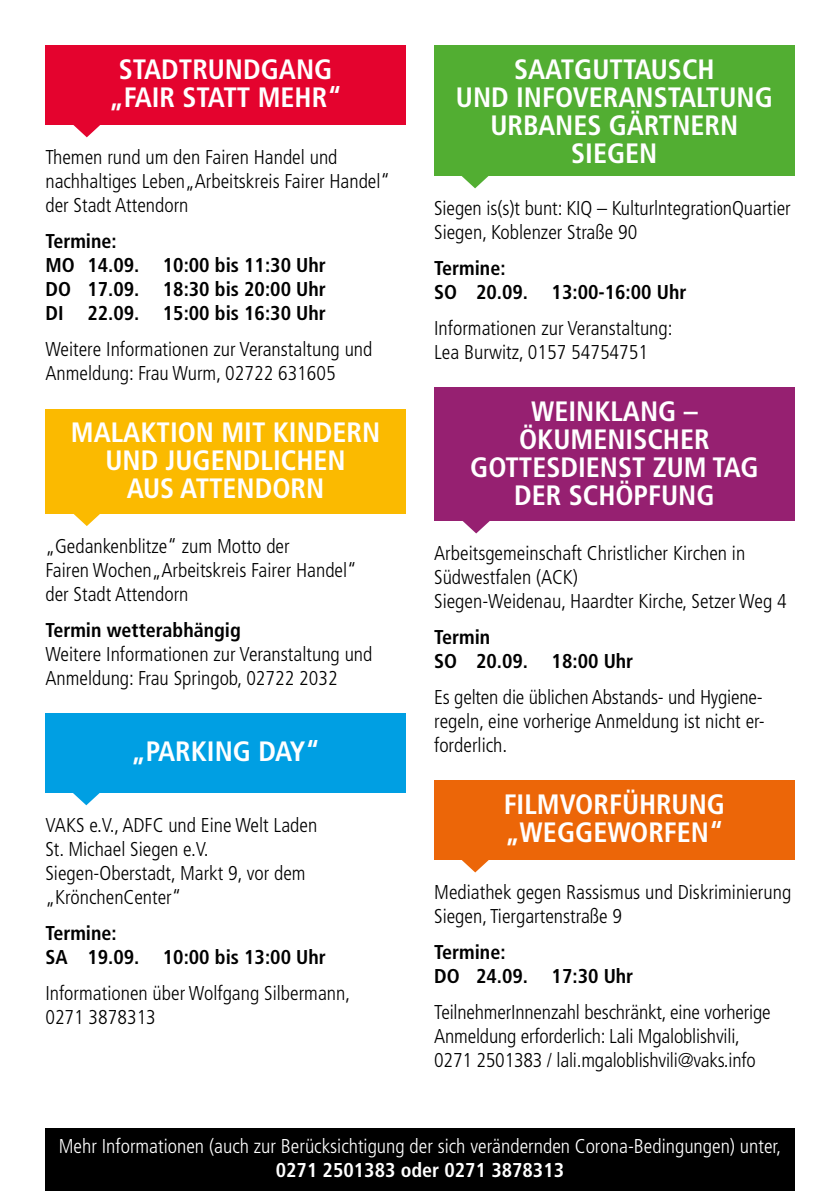
<style>
.page{position:relative;width:840px;height:1191px;background:#fff}
.page>*{position:absolute;margin:0;border:0;box-sizing:border-box;transform-origin:0 0}
.t1{font:700 condensed 28px/28px "Frutiger";color:#fff;text-align:center}
.t2{font:300 condensed 20px/24px "Frutiger";color:#000}
.t3{font:700 condensed 20px/24px "Frutiger";color:#000}
.t4{font:300 condensed 20px "Frutiger";color:#fff}
.t5{font:700 condensed 20px "Frutiger";color:#fff}
</style>
<div class="page">
<div style="left:45px;top:45px;width:360px;height:80px;background:#e4032e"></div>
<div style="left:45px;top:408px;width:360px;height:105px;background:#fbba00"></div>
<div style="left:45px;top:713px;width:360px;height:79px;background:#009fe3"></div>
<div style="left:434px;top:45px;width:360px;height:131px;background:#52ae32"></div>
<div style="left:434px;top:387px;width:360px;height:134px;background:#962071"></div>
<div style="left:434px;top:780px;width:360px;height:80px;background:#ec6608"></div>
<svg style="left:73px;top:125px;width:27px;height:12px"></svg>
<svg style="left:73px;top:792px;width:27px;height:13px"></svg>
<svg style="left:73px;top:513px;width:27px;height:13px"></svg>
<svg style="left:461px;top:176px;width:27px;height:12px"></svg>
<svg style="left:462px;top:521px;width:27px;height:12px"></svg>
<svg style="left:461px;top:860px;width:27px;height:12px"></svg>
<div style="left:45px;top:1128px;width:749px;height:63px;background:#000"></div>
<h1 class="t1" style="left:109px;top:55px;width:234px">STADTRUNDGANG „FAIR STATT MEHR“</h1>
<p class="t2" style="left:45px;top:145px;width:346px">Themen rund um den Fairen Handel und nachhaltiges Leben„Arbeitskreis Fairer Handel“ der Stadt Attendorn</p>
<p class="t3" style="left:45px;top:229px;width:282px">Termine:<br>MO 14.09. 10:00 bis 11:30 Uhr<br>DO 17.09. 18:30 bis 20:00 Uhr<br>DI 22.09. 15:00 bis 16:30 Uhr</p>
<p class="t2" style="left:45px;top:337px;width:328px">Weitere Informationen zur Veranstaltung und<br>Anmeldung: Frau Wurm, 02722 631605</p>
<h1 class="t1" style="left:71px;top:418px;width:311px">MALAKTION MIT KINDERN<br>UND JUGENDLICHEN<br>AUS ATTENDORN</h1>
<p class="t2" style="left:45px;top:534px;width:313px">„Gedankenblitze“ zum Motto der<br>Fairen Wochen„Arbeitskreis Fairer Handel“ der Stadt Attendorn</p>
<p class="t3" style="left:45px;top:618px;width:197px">Termin wetterabhängig</p>
<p class="t2" style="left:45px;top:642px;width:328px">Weitere Informationen zur Veranstaltung und<br>Anmeldung: Frau Springob, 02722 2032</p>
<h1 class="t1" style="left:131px;top:737px;width:190px">„PARKING DAY“</h1>
<p class="t2" style="left:45px;top:813px;width:273px">VAKS e.V., ADFC und Eine Welt Laden<br>St. Michael Siegen e.V.<br>Siegen-Oberstadt, Markt 9, vor dem „KrönchenCenter“</p>
<p class="t3" style="left:45px;top:921px;width:282px">Termine:<br>SA 19.09. 10:00 bis 13:00 Uhr</p>
<p class="t2" style="left:45px;top:981px;width:306px">Informationen über Wolfgang Silbermann,<br>0271 3878313</p>
<h1 class="t1" style="left:455px;top:55px;width:318px">SAATGUTTAUSCH<br>UND INFOVERANSTALTUNG<br>URBANES GÄRTNERN<br>SIEGEN</h1>
<p class="t2" style="left:434px;top:196px;width:358px">Siegen is(s)t bunt: KIQ – KulturlntegrationQuartier<br>Siegen, Koblenzer Straße 90</p>
<p class="t3" style="left:434px;top:256px;width:254px">Termine:<br>SO 20.09. 13:00-16:00 Uhr</p>
<p class="t2" style="left:434px;top:316px;width:240px">Informationen zur Veranstaltung:<br>Lea Burwitz, 0157 54754751</p>
<h1 class="t1" style="left:470px;top:397px;width:289px">WEINKLANG –<br>ÖKUMENISCHER<br>GOTTESDIENST ZUM TAG<br>DER SCHÖPFUNG</h1>
<p class="t2" style="left:434px;top:541px;width:354px">Arbeitsgemeinschaft Christlicher Kirchen in<br>Südwestfalen (ACK)<br>Siegen-Weidenau, Haardter Kirche, Setzer Weg 4</p>
<p class="t3" style="left:434px;top:625px;width:200px">Termin<br>SO 20.09. 18:00 Uhr</p>
<p class="t2" style="left:434px;top:685px;width:332px;text-align:justify">Es gelten die üblichen Abstands- und Hygiene&shy;regeln, eine vorherige Anmeldung ist nicht er&shy;forderlich.</p>
<h1 class="t1" style="left:503px;top:790px;width:223px;text-align:left">FILMVORFÜHRUNG „WEGGEWORFEN“</h1>
<p class="t2" style="left:434px;top:880px;width:358px">Mediathek gegen Rassismus und Diskriminierung<br>Siegen, Tiergartenstraße 9</p>
<p class="t3" style="left:434px;top:940px;width:200px">Termine:<br>DO 24.09. 17:30 Uhr</p>
<p class="t2" style="left:434px;top:1000px;width:338px">TeilnehmerInnenzahl beschränkt, eine vorherige<br>Anmeldung erforderlich: Lali Mgaloblishvili,<br>0271 2501383 / lali.mgaloblishvili@vaks.info</p>
<p class="t4" style="left:59px;top:1134px;width:723px">Mehr Informationen (auch zur Berücksichtigung der sich verändernden Corona-Bedingungen) unter,</p>
<p class="t5" style="left:275px;top:1158px;width:290px">0271 2501383 oder 0271 3878313</p>
</div>
